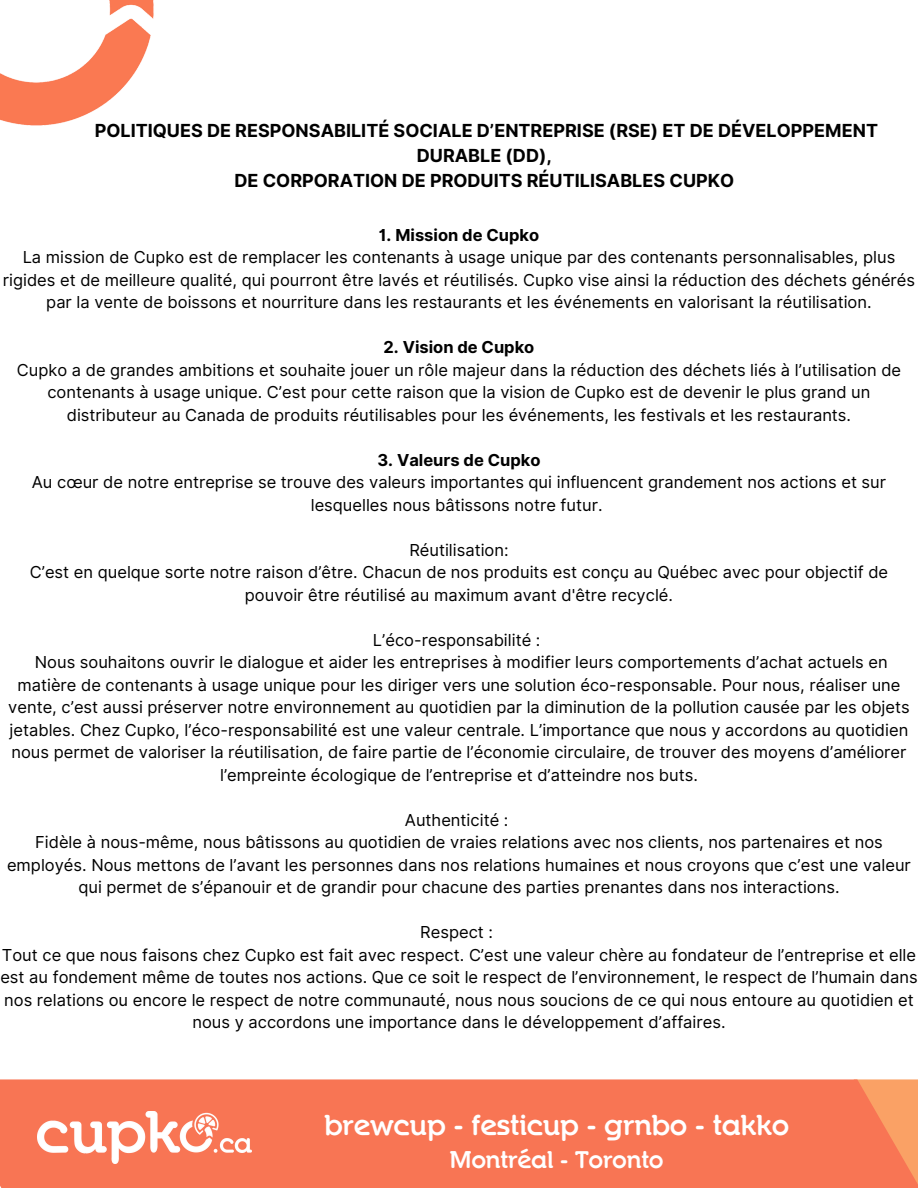
<style>
.page{position:relative;width:918px;height:1188px;background:#fff}
.page>*{position:absolute;margin:0;border:0;box-sizing:border-box;transform-origin:0 0}
.t1{font:700 28.05px "Ponsi Rounded";color:#fff}
.t2{font:700 23.55px "Ponsi Rounded";color:#fff}
.t3{font:700 18px/24.8px "Inter";color:#000;text-align:center}
.t4{font:16.5px/22.5px "Inter";color:#000;text-align:center}
.t5{font:700 16.5px "Inter";color:#000}
</style>
<div class="page">
<img style="left:0;top:0;width:154px;height:126px">
<div style="left:0;top:1079px;width:918px;height:109px;background:#f87554"></div>
<img style="left:37px;top:1111px;width:214px;height:53px">
<p class="t3" style="left:95px;top:118px;width:785px">POLITIQUES DE RESPONSABILITÉ SOCIALE D’ENTREPRISE (RSE) ET DE DÉVELOPPEMENT<br>DURABLE (DD),<br>DE CORPORATION DE PRODUITS RÉUTILISABLES CUPKO</p>
<p class="t5" style="left:379px;top:225px;width:162px">1. Mission de Cupko</p>
<p class="t4" style="left:3px;top:246px;width:914px">La mission de Cupko est de remplacer les contenants à usage unique par des contenants personnalisables, plus rigides et de meilleure qualité, qui pourront être lavés et réutilisés. Cupko vise ainsi la réduction des déchets générés par la vente de boissons et nourriture dans les restaurants et les événements en valorisant la réutilisation.</p>
<p class="t5" style="left:384px;top:337px;width:152px">2. Vision de Cupko</p>
<p class="t4" style="left:17px;top:358px;width:886px">Cupko a de grandes ambitions et souhaite jouer un rôle majeur dans la réduction des déchets liés à l’utilisation de contenants à usage unique. C’est pour cette raison que la vision de Cupko est de devenir le plus grand un distributeur au Canada de produits réutilisables pour les événements, les festivals et les restaurants.</p>
<p class="t5" style="left:377px;top:450px;width:165px">3. Valeurs de Cupko</p>
<p class="t4" style="left:32px;top:471px;width:856px">Au cœur de notre entreprise se trouve des valeurs importantes qui influencent grandement nos actions et sur lesquelles nous bâtissons notre futur.</p>
<p class="t4" style="left:30px;top:538px;width:860px">Réutilisation:<br>C’est en quelque sorte notre raison d’être. Chacun de nos produits est conçu au Québec avec pour objectif de pouvoir être réutilisé au maximum avant d'être recyclé.</p>
<p class="t4" style="left:8px;top:628px;width:903px">L’éco-responsabilité :<br>Nous souhaitons ouvrir le dialogue et aider les entreprises à modifier leurs comportements d’achat actuels en matière de contenants à usage unique pour les diriger vers une solution éco-responsable. Pour nous, réaliser une vente, c’est aussi préserver notre environnement au quotidien par la diminution de la pollution causée par les objets jetables. Chez Cupko, l’éco-responsabilité est une valeur centrale. L’importance que nous y accordons au quotidien nous permet de valoriser la réutilisation, de faire partie de l’économie circulaire, de trouver des moyens d’améliorer l’empreinte écologique de l’entreprise et d’atteindre nos buts.</p>
<p class="t4" style="left:7px;top:808px;width:905px">Authenticité :<br>Fidèle à nous-même, nous bâtissons au quotidien de vraies relations avec nos clients, nos partenaires et nos employés. Nous mettons de l’avant les personnes dans nos relations humaines et nous croyons que c’est une valeur qui permet de s’épanouir et de grandir pour chacune des parties prenantes dans nos interactions.</p>
<p class="t4" style="left:0;top:921px;width:919px">Respect :<br>Tout ce que nous faisons chez Cupko est fait avec respect. C’est une valeur chère au fondateur de l’entreprise et elle est au fondement même de toutes nos actions. Que ce soit le respect de l’environnement, le respect de l’humain dans nos relations ou encore le respect de notre communauté, nous nous soucions de ce qui nous entoure au quotidien et nous y accordons une importance dans le développement d’affaires.</p>
<h1 class="t1" style="left:324px;top:1109px;width:466px">brewcup - festicup - grnbo - takko</h1>
<h2 class="t2" style="left:450px;top:1146px;width:215px">Montréal - Toronto</h2>
</div>
